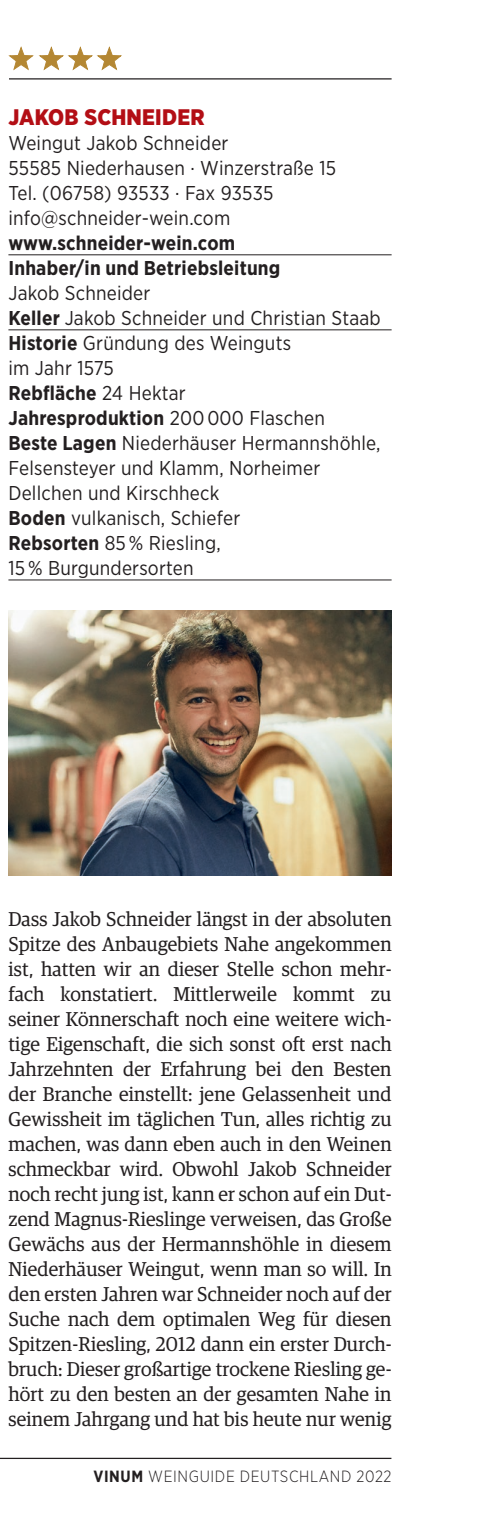
<style>
.page{position:relative;width:485px;height:1527px;background:#fff}
.page>*{position:absolute;margin:0;border:0;box-sizing:border-box;transform-origin:0 0}
.t1{font:900 22.5px "Gotham Narrow";letter-spacing:.01em;color:#b30e15}
.t2{font:20px/25px "Guardian Egyp";letter-spacing:.01em;color:#231f20;text-align:justify}
.t3{font:20px/25px "Gotham Narrow";letter-spacing:.01em;color:#231f20}
.t4{font:700 20px/25px "Gotham Narrow";letter-spacing:.01em;color:#231f20}
.t5{font:300 16.25px "Gotham Narrow";letter-spacing:.04em;color:#231f20;scale:.96 1}
.s1{font-weight:700}
</style>
<div class="page">
<hr style="left:0;top:1457px;width:391px;height:1px;background:#231f20">
<hr style="left:8px;top:254px;width:383px;height:1px;background:#231f20">
<hr style="left:8px;top:329px;width:383px;height:1px;background:#231f20">
<hr style="left:8px;top:579px;width:383px;height:1px;background:#231f20">
<img style="left:8px;top:611px;width:383px;height:264px">
<svg style="left:8px;top:46px;width:114px;height:25px"></svg>
<hr style="left:0;top:78px;width:391px;height:1px;background:#231f20">
<div style="left:0;top:71px;width:8px;height:14px;background:#fff"></div>
<p class="t1" style="left:8px;top:102px;width:197px">JAKOB SCHNEIDER</p>
<p class="t3" style="left:8px;top:130px;width:329px">Weingut Jakob Schneider<br>55585 Niederhausen · Winzerstraße 15<br>Tel. (06758) 93533 · Fax 93535 info@schneider-wein.com</p>
<p class="t4" style="left:8px;top:230px;width:273px">www.schneider-wein.com<br>Inhaber/in und Betriebsleitung</p>
<p class="t3" style="left:8px;top:280px;width:373px">Jakob Schneider<br><span class="s1">Keller</span> Jakob Schneider und Christian Staab<br><span class="s1">Historie</span> Gründung des Weinguts<br>im Jahr 1575<br><span class="s1">Rebfläche</span> 24 Hektar<br><span class="s1">Jahresproduktion</span> 200 000 Flaschen<br><span class="s1">Beste Lagen</span> Niederhäuser Hermannshöhle,<br>Felsensteyer und Klamm, Norheimer<br>Dellchen und Kirschheck<br><span class="s1">Boden</span> vulkanisch, Schiefer<br><span class="s1">Rebsorten</span> 85 % Riesling,<br>15 % Burgundersorten</p>
<p class="t2" style="left:8px;top:904px;width:384px">Dass Jakob Schneider längst in der absoluten Spitze des Anbaugebiets Nahe angekommen ist, hatten wir an dieser Stelle schon mehr&shy;fach konstatiert. Mittlerweile kommt zu seiner Könnerschaft noch eine weitere wich&shy;tige Eigenschaft, die sich sonst oft erst nach Jahrzehnten der Erfahrung bei den Besten der Branche einstellt: jene Gelassenheit und Gewissheit im täglichen Tun, alles richtig zu machen, was dann eben auch in den Weinen schmeckbar wird. Obwohl Jakob Schneider noch recht jung ist, kann er schon auf ein Dut&shy;zend Magnus-Rieslinge verweisen, das Große Gewächs aus der Hermannshöhle in diesem Niederhäuser Weingut, wenn man so will. In den ersten Jahren war Schneider noch auf der Suche nach dem optimalen Weg für diesen Spitzen-Riesling, 2012 dann ein erster Durch&shy;bruch: Dieser großartige trockene Riesling ge&shy;hört zu den besten an der gesamten Nahe in seinem Jahrgang und hat bis heute nur wenig</p>
<p class="t5" style="left:93px;top:1465px;width:312px"><span class="s1">VINUM</span> WEINGUIDE DEUTSCHLAND 2022</p>
</div>
